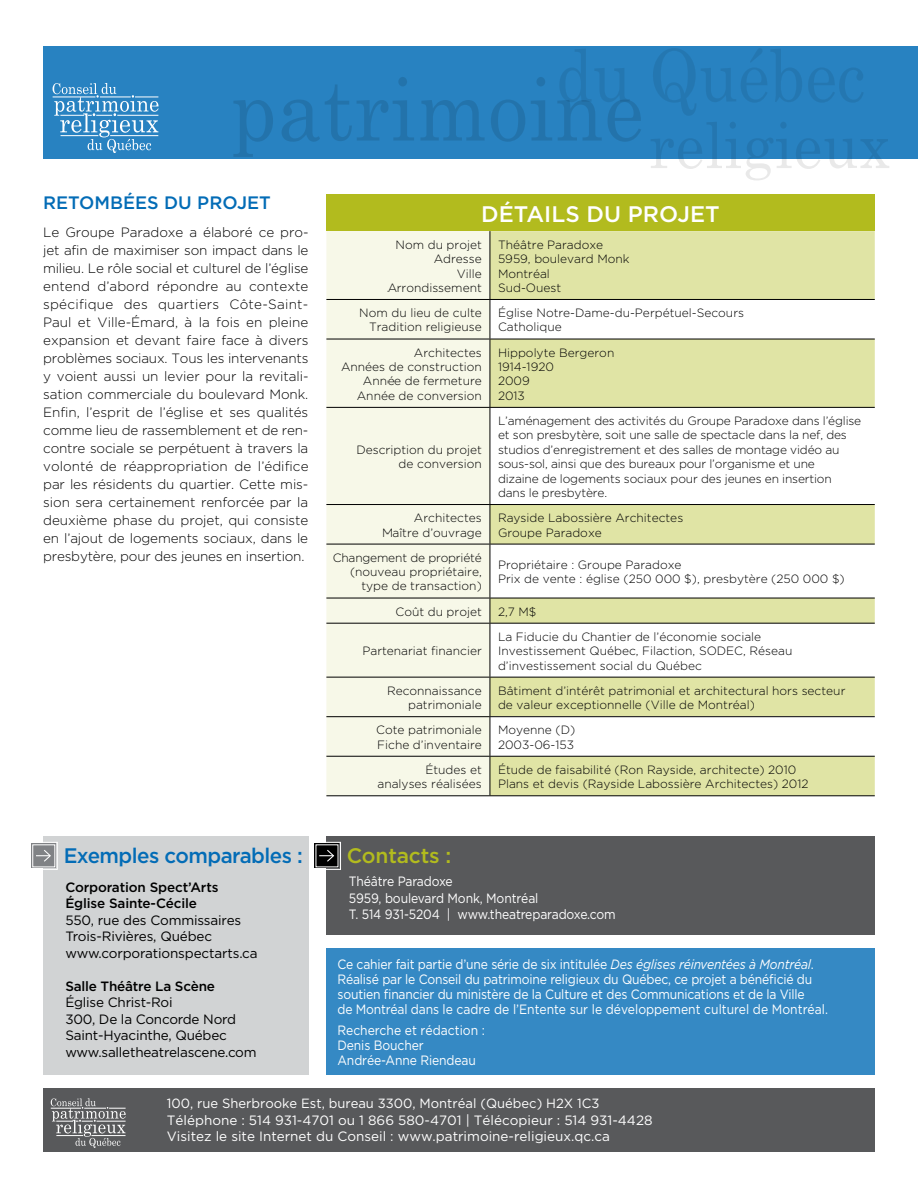
<style>
.page{position:relative;width:918px;height:1188px;background:#fff}
.page>*{position:absolute;margin:0;border:0;box-sizing:border-box;transform-origin:0 0}
.t1{font:500 22.5px "Gotham";color:#fff}
.t2{font:500 21px "Gotham";letter-spacing:-.025em;color:#036cb6}
.t3{font:500 21px "Gotham";letter-spacing:-.01em;color:#b2bb1e}
.t4{font:500 18px "Gotham";color:#036cb6}
.t5{font:300 13.5px/18px "Gotham";letter-spacing:-.015em;color:#000;text-align:justify}
.t6{font:13.5px/15px "Gotham";letter-spacing:-.01em;color:#fff;scale:.9 1}
.t7{font:13.5px/16.5px "Gotham";letter-spacing:-.015em;color:#000}
.t8{font:13.5px/16.2px "Gotham";letter-spacing:-.01em;color:#fff}
.t9{font:500 13.5px/16.5px "Gotham";letter-spacing:-.01em;color:#000}
.t10{font:13.35px "Gotham";color:#fff}
.t11{font:300 12px/14.4px "Gotham";color:#000}
.s1{font-style:italic}
</style>
<div class="page">
<div style="left:43px;top:46px;width:875px;height:113px;background:#2882c1"></div>
<svg style="left:651px;top:122px;width:238px;height:58px"></svg>
<svg style="left:233px;top:100px;width:40px;height:57px"></svg>
<svg style="left:282px;top:77px;width:132px;height:65px"></svg>
<svg style="left:420px;top:100px;width:65px;height:41px"></svg>
<svg style="left:491px;top:100px;width:34px;height:42px"></svg>
<div style="left:326px;top:194px;width:549px;height:37px;background:#b2bb1e"></div>
<div style="left:326px;top:231px;width:164px;height:564px;background:#f7f8e8"></div>
<svg style="left:491px;top:231px;width:384px;height:564px;fill:#e0e4a5"></svg>
<div style="left:490px;top:717px;width:385px;height:39px;background:#fff"></div>
<hr style="left:490px;top:231px;width:1px;height:68px;background:#000">
<hr style="left:326px;top:299px;width:164px;height:1px;background:#000">
<hr style="left:490px;top:299px;width:385px;height:1px;background:#000">
<hr style="left:490px;top:300px;width:1px;height:39px;background:#000">
<hr style="left:326px;top:339px;width:164px;height:1px;background:#000">
<hr style="left:490px;top:339px;width:385px;height:1px;background:#000">
<hr style="left:490px;top:339px;width:1px;height:68px;background:#000">
<hr style="left:326px;top:407px;width:164px;height:1px;background:#000">
<hr style="left:490px;top:407px;width:385px;height:1px;background:#000">
<hr style="left:490px;top:408px;width:1px;height:96px;background:#000">
<hr style="left:326px;top:504px;width:164px;height:1px;background:#000">
<hr style="left:490px;top:504px;width:385px;height:1px;background:#000">
<hr style="left:490px;top:505px;width:1px;height:39px;background:#000">
<hr style="left:326px;top:544px;width:164px;height:1px;background:#000">
<hr style="left:490px;top:544px;width:385px;height:1px;background:#000">
<hr style="left:490px;top:544px;width:1px;height:54px;background:#000">
<hr style="left:326px;top:598px;width:164px;height:1px;background:#000">
<hr style="left:490px;top:598px;width:385px;height:1px;background:#000">
<svg style="left:490px;top:598px;width:1px;height:25px"></svg>
<hr style="left:326px;top:623px;width:164px;height:1px;background:#000">
<hr style="left:490px;top:623px;width:385px;height:1px;background:#000">
<hr style="left:490px;top:624px;width:1px;height:53px;background:#000">
<hr style="left:326px;top:677px;width:164px;height:1px;background:#000">
<hr style="left:490px;top:677px;width:385px;height:1px;background:#000">
<hr style="left:490px;top:678px;width:1px;height:38px;background:#000">
<hr style="left:326px;top:716px;width:164px;height:1px;background:#000">
<hr style="left:490px;top:716px;width:385px;height:1px;background:#000">
<hr style="left:490px;top:717px;width:1px;height:39px;background:#000">
<hr style="left:326px;top:756px;width:164px;height:1px;background:#000">
<hr style="left:490px;top:756px;width:385px;height:1px;background:#000">
<hr style="left:490px;top:757px;width:1px;height:38px;background:#000">
<hr style="left:326px;top:795px;width:164px;height:1px;background:#000">
<hr style="left:490px;top:795px;width:385px;height:1px;background:#000">
<div style="left:326px;top:836px;width:549px;height:98px;background:#58595b"></div>
<div style="left:326px;top:948px;width:549px;height:127px;background:#3589c4"></div>
<svg style="left:314px;top:842px;width:27px;height:28px"></svg>
<svg style="left:531px;top:49px;width:110px;height:93px"></svg>
<svg style="left:653px;top:48px;width:149px;height:68px"></svg>
<svg style="left:808px;top:68px;width:55px;height:34px"></svg>
<div style="left:43px;top:1089px;width:832px;height:63px;background:#58595b"></div>
<svg style="left:51px;top:1098px;width:75px;height:50px"></svg>
<div style="left:43px;top:836px;width:265px;height:239px;background:#d1d3d4"></div>
<svg style="left:31px;top:842px;width:27px;height:28px"></svg>
<svg style="left:53px;top:83px;width:106px;height:70px"></svg>
<h3 class="t4" style="left:43px;top:193px;width:229px">RETOMBÉES DU PROJET</h3>
<p class="t5" style="left:43px;top:223px;width:267px">Le Groupe Paradoxe a élaboré ce pro&shy;jet afin de maximiser son impact dans le milieu. Le rôle social et culturel de l’église entend d’abord répondre au contexte spécifique des quartiers Côte-Saint-Paul et Ville-Émard, à la fois en pleine expansion et devant faire face à divers problèmes sociaux. Tous les intervenants y voient aussi un levier pour la revitali&shy;sation commerciale du boulevard Monk.<br>Enfin, l’esprit de l’église et ses qualités comme lieu de rassemblement et de ren&shy;contre sociale se perpétuent à travers la volonté de réappropriation de l’édifice par les résidents du quartier. Cette mis&shy;sion sera certainement renforcée par la deuxième phase du projet, qui consiste en l’ajout de logements sociaux, dans le presbytère, pour des jeunes en insertion.</p>
<h2 class="t2" style="left:64px;top:843px;width:241px">Exemples comparables :</h2>
<p class="t9" style="left:65px;top:879px;width:155px">Corporation Spect’Arts<br>Église Sainte-Cécile</p>
<p class="t7" style="left:65px;top:912px;width:194px">550, rue des Commissaires<br>Trois-Rivières, Québec www.corporationspectarts.ca</p>
<p class="t9" style="left:65px;top:978px;width:151px">Salle Théâtre La Scène</p>
<p class="t7" style="left:65px;top:994px;width:193px">Église Christ-Roi<br>300, De la Concorde Nord<br>Saint-Hyacinthe, Québec www.salletheatrelascene.com</p>
<h1 class="t1" style="left:481px;top:201px;width:240px">DÉTAILS DU PROJET</h1>
<p class="t11" style="left:387px;top:237px;width:96px;text-align:right">Nom du projet<br>Adresse<br>Ville<br>Arrondissement</p>
<p class="t11" style="left:498px;top:237px;width:133px">Théâtre Paradoxe<br>5959, boulevard Monk<br>Montréal<br>Sud-Ouest</p>
<p class="t11" style="left:359px;top:305px;width:124px;text-align:right">Nom du lieu de culte<br>Tradition religieuse</p>
<p class="t11" style="left:498px;top:305px;width:248px">Église Notre-Dame-du-Perpétuel-Secours<br>Catholique</p>
<p class="t11" style="left:341px;top:345px;width:142px;text-align:right">Architectes<br>Années de construction<br>Année de fermeture<br>Année de conversion</p>
<p class="t11" style="left:498px;top:345px;width:118px">Hippolyte Bergeron<br>1914-1920<br>2009<br>2013</p>
<p class="t11" style="left:356px;top:442px;width:127px;text-align:right">Description du projet de conversion</p>
<p class="t11" style="left:498px;top:413px;width:365px">L’aménagement des activités du Groupe Paradoxe dans l’église et son presbytère, soit une salle de spectacle dans la nef, des studios d’enregistrement et des salles de montage vidéo au sous-sol, ainsi que des bureaux pour l’organisme et une<br>dizaine de logements sociaux pour des jeunes en insertion dans le presbytère.</p>
<p class="t11" style="left:382px;top:511px;width:101px;text-align:right">Architectes<br>Maître d’ouvrage</p>
<p class="t11" style="left:498px;top:511px;width:187px">Rayside Labossière Architectes<br>Groupe Paradoxe</p>
<p class="t11" style="left:333px;top:550px;width:151px;text-align:right">Changement de propriété (nouveau propriétaire, type de transaction)</p>
<p class="t11" style="left:498px;top:557px;width:348px">Propriétaire : Groupe Paradoxe<br>Prix de vente : église (250 000 $), presbytère (250 000 $)</p>
<p class="t11" style="left:395px;top:604px;width:88px">Coût du projet</p>
<p class="t11" style="left:498px;top:604px;width:40px">2,7 M$</p>
<p class="t11" style="left:362px;top:644px;width:121px">Partenariat financier</p>
<p class="t11" style="left:498px;top:629px;width:296px">La Fiducie du Chantier de l’économie sociale<br>Investissement Québec, Filaction, SODEC, Réseau d’investissement social du Québec</p>
<p class="t11" style="left:387px;top:683px;width:96px;text-align:right">Reconnaissance patrimoniale</p>
<p class="t11" style="left:498px;top:683px;width:349px">Bâtiment d’intérêt patrimonial et architectural hors secteur de valeur exceptionnelle (Ville de Montréal)</p>
<p class="t11" style="left:376px;top:723px;width:107px">Cote patrimoniale<br>Fiche d’inventaire</p>
<p class="t11" style="left:498px;top:723px;width:79px">Moyenne (D)<br>2003-06-153</p>
<p class="t11" style="left:378px;top:762px;width:106px;text-align:right">Études et analyses réalisées</p>
<p class="t11" style="left:498px;top:762px;width:312px">Étude de faisabilité (Ron Rayside, architecte) 2010<br>Plans et devis (Rayside Labossière Architectes) 2012</p>
<h2 class="t3" style="left:347px;top:843px;width:106px">Contacts :</h2>
<p class="t6" style="left:349px;top:873px;width:298px;line-height:16.5px">Théâtre Paradoxe<br>5959, boulevard Monk, Montréal<br>T. 514 931-5204 | www.theatreparadoxe.com</p>
<p class="t6" style="left:338px;top:956px;width:547px">Ce cahier fait partie d’une série de six intitulée <span class="s1">Des églises réinventées à Montréal</span>.<br>Réalisé par le Conseil du patrimoine religieux du Québec, ce projet a bénéficié du soutien financier du ministère de la Culture et des Communications et de la Ville<br>de Montréal dans le cadre de l’Entente sur le développement culturel de Montréal.</p>
<p class="t6" style="left:338px;top:1023px;width:165px">Recherche et rédaction :<br>Denis Boucher<br>Andrée-Anne Riendeau</p>
<p class="t10" style="left:167px;top:1096px;width:434px">100, rue Sherbrooke Est, bureau 3300, Montréal (Québec) H2X 1C3</p>
<p class="t8" style="left:167px;top:1111px;width:487px">Téléphone : 514 931-4701 ou 1 866 580-4701 | Télécopieur : 514 931-4428<br>Visitez le site Internet du Conseil : www.patrimoine-religieux.qc.ca</p>
</div>
